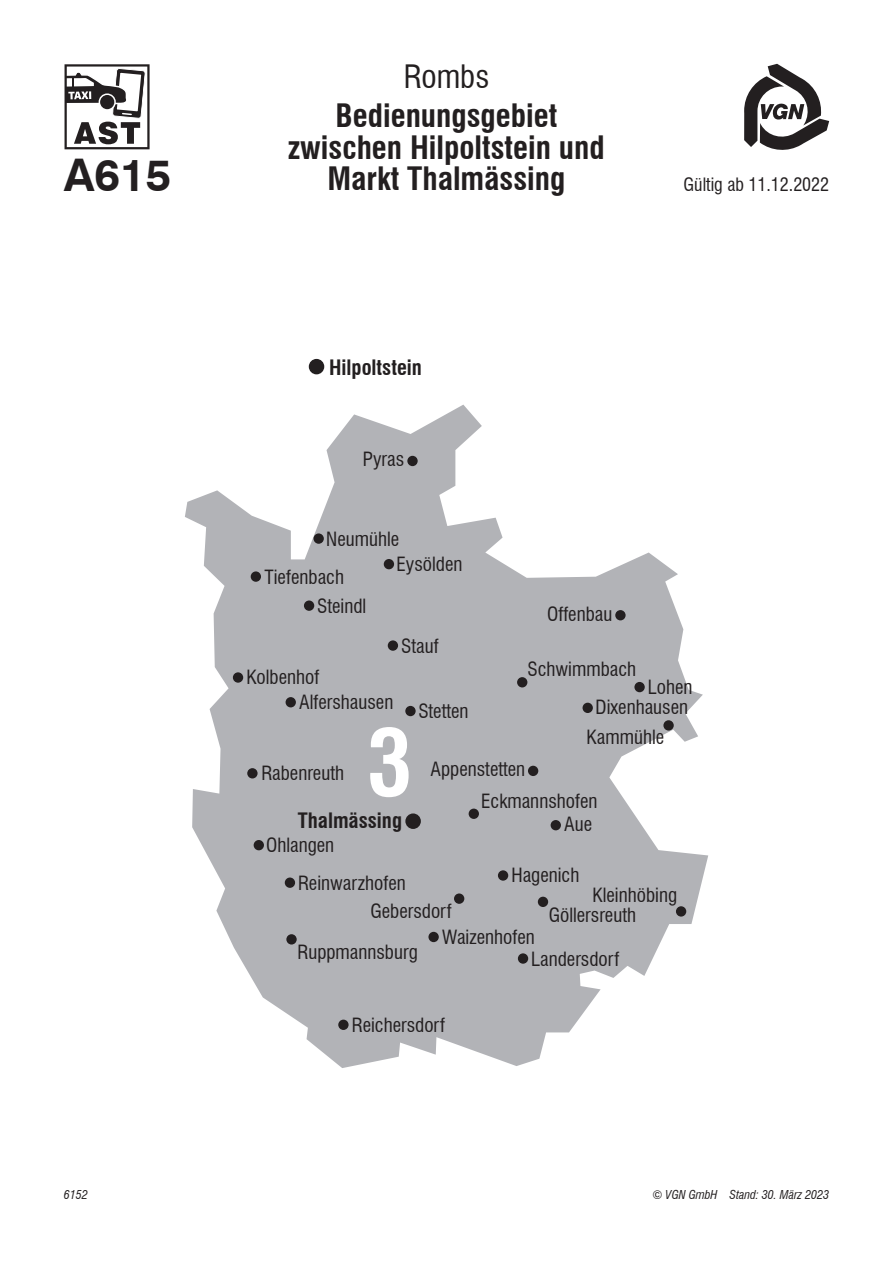
<style>
.page{position:relative;width:893px;height:1263px;background:#fff}
.page>*{position:absolute;margin:0;border:0;box-sizing:border-box;transform-origin:0 0}
.t1{font:700 condensed 91.05px "Swiss 721 BT";color:#fff}
.t2{font:700 45px "Swiss 721 BT";color:#231f20}
.t3{font:700 condensed 31.5px/31.5px "Swiss 721 BT";color:#231f20;text-align:center}
.t4{font:condensed 31.5px "Swiss 721 BT";color:#231f20}
.t5{font:700 condensed 20.7px "Swiss 721 BT";color:#231f20}
.t6{font:condensed 19.2px/37.2px "Swiss 721 BT";color:#231f20}
.t7{font:condensed 18px "Swiss 721 BT";color:#231f20}
.t8{font:italic condensed 12px "Swiss 721 BT";color:#231f20}
</style>
<div class="page">
<svg style="left:744px;top:64px;width:85px;height:86px"></svg>
<svg style="left:185px;top:405px;width:523px;height:663px;fill:#b2b3b7"></svg>
<div style="left:407px;top:456px;width:11px;height:10px;background:#231f20;border-radius:50%"></div>
<div style="left:405px;top:813px;width:16px;height:16px;background:#231f20;border-radius:50%"></div>
<div style="left:469px;top:809px;width:10px;height:10px;background:#231f20;border-radius:50%"></div>
<div style="left:309px;top:359px;width:15px;height:15px;background:#231f20;border-radius:50%"></div>
<div style="left:384px;top:559px;width:10px;height:10px;background:#231f20;border-radius:50%"></div>
<div style="left:251px;top:571px;width:10px;height:11px;background:#231f20;border-radius:50%"></div>
<div style="left:304px;top:600px;width:10px;height:11px;background:#231f20;border-radius:50%"></div>
<div style="left:388px;top:640px;width:10px;height:11px;background:#231f20;border-radius:50%"></div>
<div style="left:517px;top:677px;width:10px;height:10px;background:#231f20;border-radius:50%"></div>
<div style="left:615px;top:610px;width:11px;height:10px;background:#231f20;border-radius:50%"></div>
<div style="left:634px;top:682px;width:11px;height:10px;background:#231f20;border-radius:50%"></div>
<div style="left:582px;top:703px;width:11px;height:10px;background:#231f20;border-radius:50%"></div>
<div style="left:663px;top:720px;width:11px;height:10px;background:#231f20;border-radius:50%"></div>
<div style="left:551px;top:820px;width:10px;height:10px;background:#231f20;border-radius:50%"></div>
<div style="left:528px;top:766px;width:10px;height:10px;background:#231f20;border-radius:50%"></div>
<div style="left:498px;top:870px;width:10px;height:11px;background:#231f20;border-radius:50%"></div>
<div style="left:676px;top:906px;width:10px;height:10px;background:#231f20;border-radius:50%"></div>
<div style="left:518px;top:953px;width:10px;height:11px;background:#231f20;border-radius:50%"></div>
<div style="left:538px;top:897px;width:10px;height:10px;background:#231f20;border-radius:50%"></div>
<div style="left:454px;top:893px;width:10px;height:11px;background:#231f20;border-radius:50%"></div>
<div style="left:428px;top:932px;width:11px;height:10px;background:#231f20;border-radius:50%"></div>
<div style="left:338px;top:1020px;width:11px;height:10px;background:#231f20;border-radius:50%"></div>
<div style="left:286px;top:934px;width:11px;height:10px;background:#231f20;border-radius:50%"></div>
<div style="left:285px;top:877px;width:10px;height:11px;background:#231f20;border-radius:50%"></div>
<div style="left:254px;top:840px;width:10px;height:10px;background:#231f20;border-radius:50%"></div>
<div style="left:247px;top:768px;width:11px;height:10px;background:#231f20;border-radius:50%"></div>
<div style="left:286px;top:697px;width:10px;height:10px;background:#231f20;border-radius:50%"></div>
<div style="left:233px;top:672px;width:10px;height:11px;background:#231f20;border-radius:50%"></div>
<div style="left:405px;top:706px;width:11px;height:10px;background:#231f20;border-radius:50%"></div>
<div style="left:313px;top:533px;width:11px;height:11px;background:#231f20;border-radius:50%"></div>
<svg style="left:65px;top:64px;width:85px;height:85px"></svg>
<h2 class="t2" style="left:64px;top:148px;width:109px">A615</h2>
<p class="t8" style="left:64px;top:1187px;width:25px">6152</p>
<h3 class="t4" style="left:404px;top:58px;width:87px">Rombs</h3>
<h3 class="t3" style="left:288px;top:100px;width:318px">Bedienungsgebiet zwischen Hilpoltstein und<br>Markt Thalmässing</h3>
<p class="t5" style="left:329px;top:355px;width:94px">Hilpoltstein</p>
<p class="t6" style="left:363px;top:440px;width:43px">Pyras</p>
<p class="t6" style="left:326px;top:520px;width:75px">Neumühle</p>
<p class="t6" style="left:265px;top:558px;width:81px">Tiefenbach</p>
<p class="t6" style="left:317px;top:587px;width:51px">Steindl</p>
<p class="t6" style="left:396px;top:545px;width:67px">Eysölden</p>
<p class="t6" style="left:401px;top:627px;width:39px">Stauf</p>
<p class="t6" style="left:547px;top:595px;width:67px">Offenbau</p>
<p class="t7" style="left:684px;top:174px;width:147px">Gültig ab 11.12.2022</p>
<p class="t6" style="left:246px;top:659px;width:74px">Kolbenhof</p>
<p class="t6" style="left:299px;top:684px;width:96px">Alfershausen</p>
<p class="t6" style="left:527px;top:650px;width:110px">Schwimmbach</p>
<p class="t6" style="left:648px;top:669px;width:46px">Lohen</p>
<p class="t6" style="left:418px;top:692px;width:52px">Stetten</p>
<p class="t6" style="left:596px;top:688px;width:94px">Dixenhausen</p>
<p class="t6" style="left:261px;top:754px;width:84px">Rabenreuth</p>
<h1 class="t1" style="left:367px;top:708px;width:47px">3</h1>
<p class="t6" style="left:431px;top:751px;width:96px">Appenstetten</p>
<p class="t6" style="left:586px;top:718px;width:79px">Kammühle</p>
<p class="t6" style="left:481px;top:783px;width:118px">Eckmannshofen</p>
<p class="t5" style="left:298px;top:808px;width:106px">Thalmässing</p>
<p class="t6" style="left:564px;top:805px;width:29px">Aue</p>
<p class="t6" style="left:298px;top:827px;width:109px;text-indent:-32px">Ohlangen<br>Reinwarzhofen</p>
<p class="t6" style="left:511px;top:856px;width:69px">Hagenich</p>
<p class="t6" style="left:592px;top:877px;width:86px">Kleinhöbing</p>
<p class="t6" style="left:370px;top:893px;width:83px">Gebersdorf</p>
<p class="t6" style="left:549px;top:896px;width:89px">Göllersreuth</p>
<p class="t6" style="left:298px;top:934px;width:122px">Ruppmannsburg</p>
<p class="t6" style="left:442px;top:919px;width:94px">Waizenhofen</p>
<p class="t6" style="left:531px;top:940px;width:90px">Landersdorf</p>
<p class="t6" style="left:352px;top:1006px;width:95px">Reichersdorf</p>
<p class="t8" style="left:652px;top:1188px;width:178px">© VGN GmbH Stand: 30. März 2023</p>
</div>
